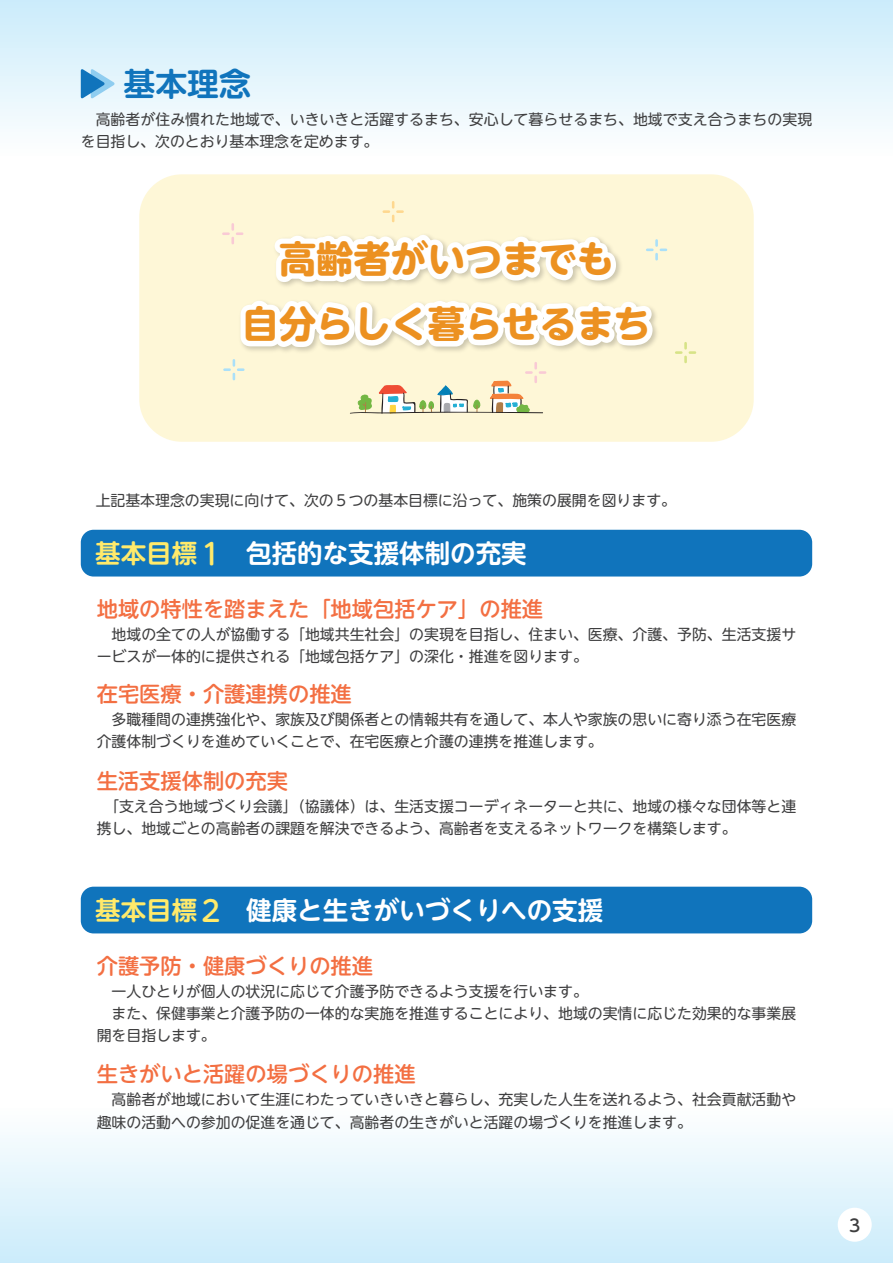
<style>
.page{position:relative;width:893px;height:1263px;background:#fff}
.page>*{position:absolute;margin:0;border:0;box-sizing:border-box;transform-origin:0 0}
.t1{font:700 37.2px/65.1px "UD Shin M Go Pro";color:#ec9121;text-align:center}
.t2{font:700 31.95px "UD Shin M Go Pro De";color:#1074bc}
.t3{font:700 25.5px "UD Shin M Go Pro De";color:#fff}
.t4{font:500 21.3px "UD Shin M Go Pro";color:#f36f42}
.t5{font:500 16.95px "UD Shin M Go Pro";color:#3e3e3f}
.t6{font:14.85px/22.4px "UD Shin M Go Pro";color:#3e3e3f}
.s1{color:#ffea6b}
.s2{font-family:"UD Shin M Go Pro";font-weight:500;font-size:28.65px;color:#ffea6b}
</style>
<div class="page">
<div style="left:0;top:0;width:893px;height:157px;background:linear-gradient(to bottom,#cbecfa,#fefefe)"></div>
<div style="left:0;top:1106px;width:893px;height:157px;background:linear-gradient(to bottom,#fefefe,#cbecfa)"></div>
<div style="left:139px;top:174px;width:615px;height:268px;background:#fef7d7;border-radius:43px"></div>
<div style="left:81px;top:530px;width:731px;height:46px;background:#1074bc;border-radius:13px"></div>
<div style="left:81px;top:887px;width:731px;height:46px;background:#1074bc;border-radius:13px"></div>
<svg style="left:676px;top:343px;width:19px;height:19px"></svg>
<svg style="left:223px;top:201px;width:443px;height:213px"></svg>
<svg style="left:81px;top:69px;width:34px;height:30px"></svg>
<div style="left:838px;top:1208px;width:34px;height:34px;background:#fff;border-radius:50%"></div>
<h2 class="t2" style="left:124px;top:57px;width:129px">基本理念</h2>
<p class="t6" style="left:81px;top:107px;width:733px;text-indent:15px">高齢者が住み慣れた地域で、いきいきと活躍するまち、安心して暮らせるまち、地域で支え合うまちの実現を目指し、次のとおり基本理念を定めます。</p>
<h1 class="t1" style="left:242px;top:225px;width:411px">高齢者がいつまでも<br>自分らしく暮らせるまち</h1>
<p class="t6" style="left:96px;top:489px;width:582px">上記基本理念の実現に向けて、次の５つの基本目標に沿って、施策の展開を図ります。</p>
<h3 class="t3" style="left:95px;top:532px;width:433px"><span class="s1">基本目標</span> <span class="s2">1</span> 包括的な支援体制の充実</h3>
<h3 class="t4" style="left:97px;top:591px;width:448px">地域の特性を踏まえた「地域包括ケア」の推進</h3>
<p class="t6" style="left:97px;top:622px;width:701px;text-indent:15px">地域の全ての人が協働する「地域共生社会」の実現を目指し、住まい、医療、介護、予防、生活支援サービスが一体的に提供される「地域包括ケア」の深化・推進を図ります。</p>
<h3 class="t4" style="left:97px;top:677px;width:257px">在宅医療・介護連携の推進</h3>
<p class="t6" style="left:97px;top:707px;width:701px;text-indent:15px">多職種間の連携強化や、家族及び関係者との情報共有を通して、本人や家族の思いに寄り添う在宅医療介護体制づくりを進めていくことで、在宅医療と介護の連携を推進します。</p>
<h3 class="t4" style="left:97px;top:763px;width:193px">生活支援体制の充実</h3>
<p class="t6" style="left:97px;top:794px;width:701px;text-indent:7px">「支え合う地域づくり会議」（協議体）は、生活支援コーディネーターと共に、地域の様々な団体等と連携し、地域ごとの高齢者の課題を解決できるよう、高齢者を支えるネットワークを構築します。</p>
<h3 class="t3" style="left:95px;top:889px;width:510px"><span class="s1">基本目標</span> <span class="s2">2</span> 健康と生きがいづくりへの支援</h3>
<h3 class="t4" style="left:97px;top:948px;width:278px">介護予防・健康づくりの推進</h3>
<p class="t6" style="left:112px;top:979px;width:478px">一人ひとりが個人の状況に応じて介護予防できるよう支援を行います。</p>
<p class="t6" style="left:112px;top:1001px;width:686px">また、保健事業と介護予防の一体的な実施を推進することにより、地域の実情に応じた効果的な事業展</p>
<p class="t6" style="left:97px;top:1023px;width:121px">開を目指します。</p>
<h3 class="t4" style="left:97px;top:1057px;width:320px">生きがいと活躍の場づくりの推進</h3>
<p class="t6" style="left:97px;top:1087px;width:701px;text-indent:15px">高齢者が地域において生涯にわたっていきいきと暮らし、充実した人生を送れるよう、社会貢献活動や趣味の活動への参加の促進を通じて、高齢者の生きがいと活躍の場づくりを推進します。</p>
<p class="t5" style="left:849px;top:1211px;width:13px">3</p>
</div>
